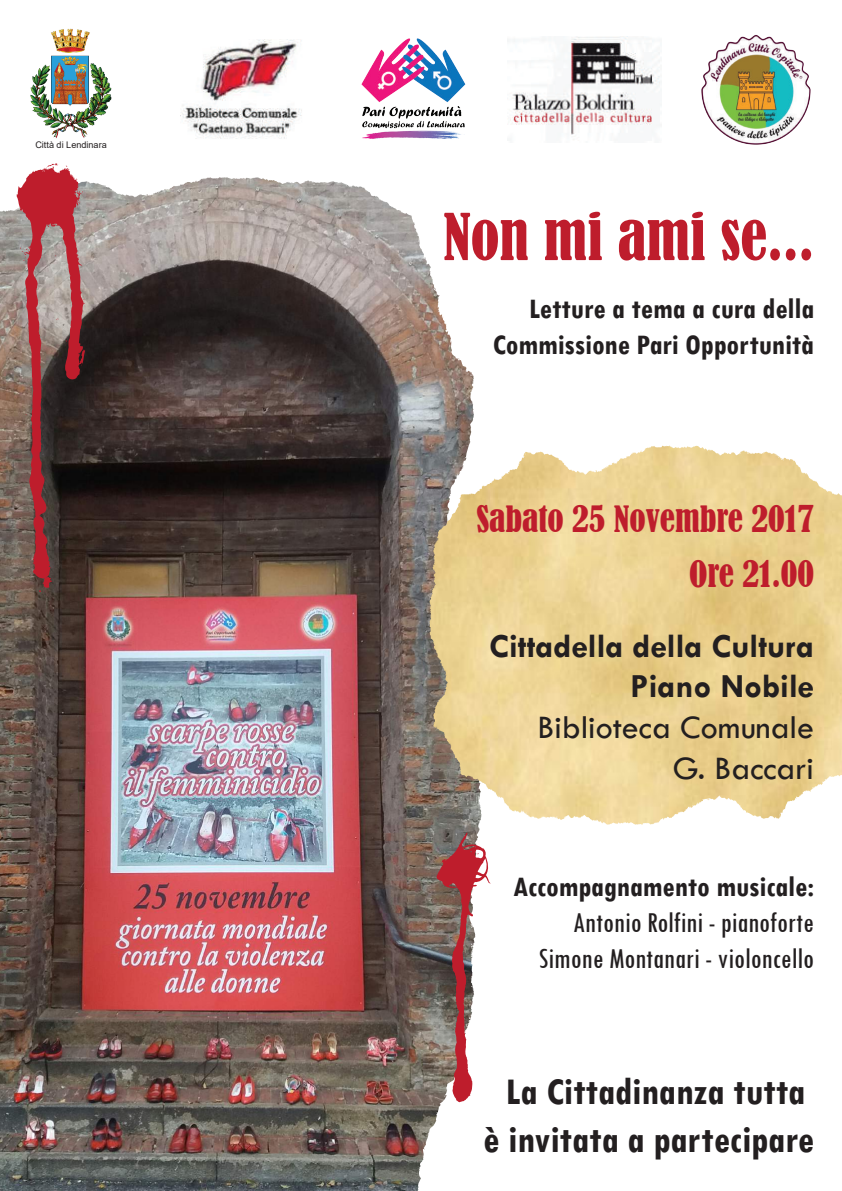
<style>
.page{position:relative;width:842px;height:1191px;background:#fff}
.page>*{position:absolute;margin:0;border:0;box-sizing:border-box;transform-origin:0 0}
.t1{font:condensed 60px "Bernard";color:#be1d2c}
.t2{font:700 condensed 40px/48px "Tw Cen";color:#231f20;text-align:center}
.t3{font:700 34px/40.8px "Tw Cen";color:#231f20;text-align:right}
.t4{font:condensed 34px/55.2px "Bernard";color:#be1d2c;text-align:right}
.t5{font:34px/40.8px "Tw Cen";color:#231f20;text-align:right}
.t6{font:700 condensed 30px/36px "Tw Cen";color:#231f20;text-align:right}
.t7{font:condensed 30px/36px "Tw Cen";color:#231f20;text-align:right}
.t8{font:9.1px "Arial";color:#231f20}
</style>
<div class="page">
<img style="left:0;top:177px;width:474px;height:1014px">
<img style="left:415px;top:411px;width:427px;height:438px">
<svg style="left:16px;top:163px;width:69px;height:429px;background:#824e4e"></svg>
<svg style="left:436px;top:832px;width:55px;height:270px"></svg>
<img style="left:182px;top:40px;width:120px;height:99px">
<img style="left:507px;top:37px;width:153px;height:103px">
<img style="left:701px;top:35px;width:110px;height:110px">
<img style="left:361px;top:38px;width:105px;height:101px">
<img style="left:31px;top:28px;width:81px;height:110px">
<p class="t8" style="left:35px;top:139px;width:73px">Città di Lendinara</p>
<h1 class="t1" style="left:443px;top:202px;width:372px">Non mi ami se...</h1>
<p class="t6" style="left:493px;top:289px;width:323px">Letture a tema a cura della<br>Commissione Pari Opportunità</p>
<p class="t4" style="left:476px;top:491px;width:339px">Sabato 25 Novembre 2017<br>Ore 21.00</p>
<p class="t3" style="left:489px;top:624px;width:326px">Cittadella della Cultura<br>Piano Nobile</p>
<p class="t5" style="left:538px;top:707px;width:278px">Biblioteca Comunale<br>G. Baccari</p>
<p class="t6" style="left:513px;top:867px;width:302px">Accompagnamento musicale:</p>
<p class="t7" style="left:539px;top:903px;width:277px">Antonio Rolfini - pianoforte<br>Simone Montanari - violoncello</p>
<h2 class="t2" style="left:483px;top:1066px;width:332px">La Cittadinanza tutta<br>è invitata a partecipare</h2>
</div>
